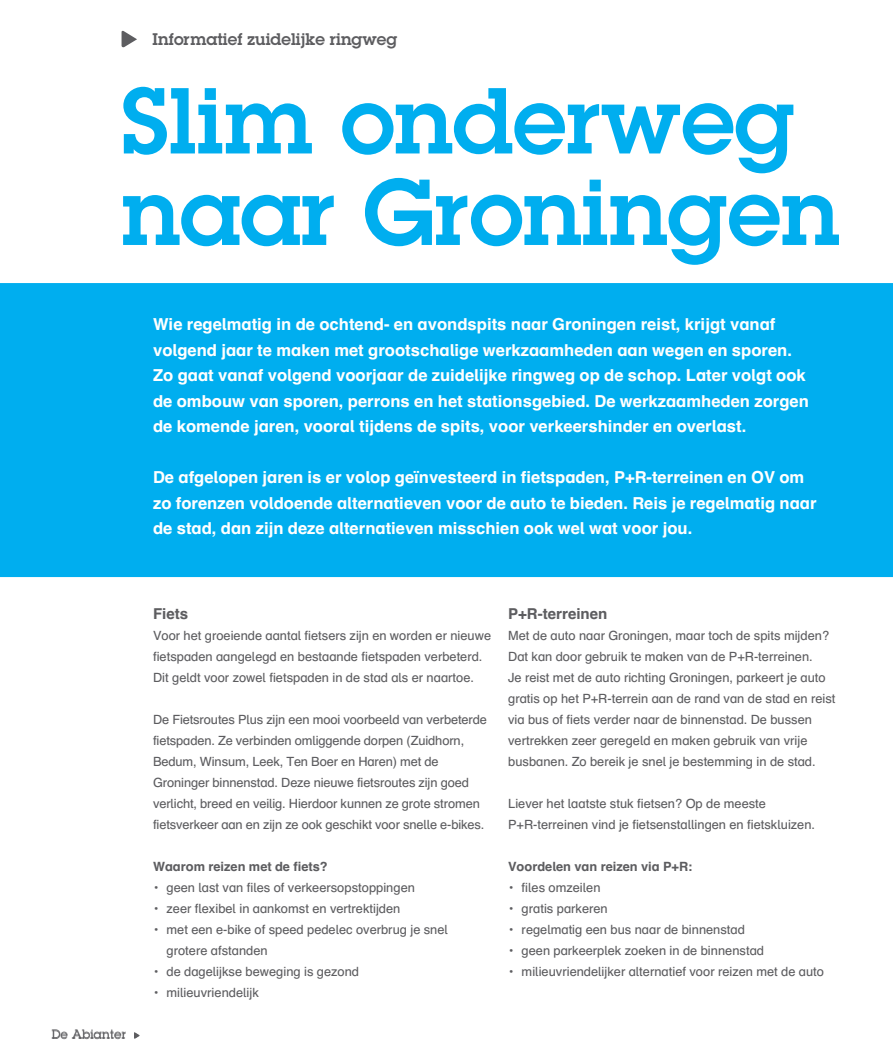
<style>
.page{position:relative;width:893px;height:1063px;background:#fff}
.page>*{position:absolute;margin:0;border:0;box-sizing:border-box;transform-origin:0 0}
.t1{font:600 91.5px/91.5px "Lubalin Graph Std";color:#00aeef}
.t2{font:700 16.5px/25.5px "Schulbuch Nord";color:#fff}
.t3{font:600 16.5px "Lubalin Graph Std";color:#5d5d60}
.t4{font:700 15px "Schulbuch Nord";color:#5d5d60}
.t5{font:12.75px/21px "Schulbuch Nord";color:#5d5d60}
.t6{font:700 12.75px "Schulbuch Nord";color:#5d5d60}
.t7{font:12px "Lubalin Graph";letter-spacing:.025em;color:#5d5d60}
</style>
<div class="page">
<div style="left:0;top:283px;width:893px;height:294px;background:#00aeef"></div>
<svg style="left:122px;top:31px;width:15px;height:16px"></svg>
<p class="t3" style="left:153px;top:28px;width:246px">Informatief zuidelijke ringweg</p>
<h1 class="t1" style="left:122px;top:74px;width:719px">Slim onderweg naar Groningen</h1>
<p class="t2" style="left:153px;top:311px;width:657px">Wie regelmatig in de ochtend- en avondspits naar Groningen reist, krijgt vanaf volgend jaar te maken met grootschalige werkzaamheden aan wegen en sporen.<br>Zo gaat vanaf volgend voorjaar de zuidelijke ringweg op de schop. Later volgt ook de ombouw van sporen, perrons en het stationsgebied. De werkzaamheden zorgen de komende jaren, vooral tijdens de spits, voor verkeershinder en overlast.</p>
<p class="t2" style="left:153px;top:464px;width:665px">De afgelopen jaren is er volop geïnvesteerd in fietspaden, P+R-terreinen en OV om zo forenzen voldoende alternatieven voor de auto te bieden. Reis je regelmatig naar de stad, dan zijn deze alternatieven misschien ook wel wat voor jou.</p>
<p class="t7" style="left:52px;top:1027px;width:76px">De Abianter</p>
<p class="t4" style="left:153px;top:604px;width:37px">Fiets</p>
<p class="t5" style="left:153px;top:625px;width:340px">Voor het groeiende aantal fietsers zijn en worden er nieuwe fietspaden aangelegd en bestaande fietspaden verbeterd.<br>Dit geldt voor zowel fietspaden in de stad als er naartoe.</p>
<p class="t5" style="left:153px;top:709px;width:335px">De Fietsroutes Plus zijn een mooi voorbeeld van verbeterde fietspaden. Ze verbinden omliggende dorpen (Zuidhorn, Bedum, Winsum, Leek, Ten Boer en Haren) met de Groninger binnenstad. Deze nieuwe fietsroutes zijn goed verlicht, breed en veilig. Hierdoor kunnen ze grote stromen fietsverkeer aan en zijn ze ook geschikt voor snelle e-bikes.</p>
<p class="t6" style="left:153px;top:858px;width:176px">Waarom reizen met de fiets?</p>
<p class="t5" style="left:153px;top:877px;width:263px">• geen last van files of verkeersopstoppingen</p>
<p class="t5" style="left:153px;top:898px;width:249px">• zeer flexibel in aankomst en vertrektijden</p>
<p class="t5" style="left:167px;top:919px;width:283px;text-indent:-14px">• met een e-bike of speed pedelec overbrug je snel grotere afstanden</p>
<p class="t5" style="left:153px;top:961px;width:208px">• de dagelijkse beweging is gezond</p>
<p class="t5" style="left:153px;top:982px;width:107px">• milieuvriendelijk</p>
<p class="t4" style="left:508px;top:604px;width:101px">P+R-terreinen</p>
<p class="t5" style="left:508px;top:625px;width:329px">Met de auto naar Groningen, maar toch de spits mijden?<br>Dat kan door gebruik te maken van de P+R-terreinen.<br>Je reist met de auto richting Groningen, parkeert je auto gratis op het P+R-terrein aan de rand van de stad en reist via bus of fiets verder naar de binnenstad. De bussen vertrekken zeer geregeld en maken gebruik van vrije busbanen. Zo bereik je snel je bestemming in de stad.</p>
<p class="t5" style="left:508px;top:793px;width:308px">Liever het laatste stuk fietsen? Op de meeste<br>P+R-terreinen vind je fietsenstallingen en fietskluizen.</p>
<p class="t6" style="left:508px;top:858px;width:186px">Voordelen van reizen via P+R:</p>
<p class="t5" style="left:508px;top:877px;width:94px">• files omzeilen</p>
<p class="t5" style="left:508px;top:898px;width:101px">• gratis parkeren</p>
<p class="t5" style="left:508px;top:919px;width:238px">• regelmatig een bus naar de binnenstad</p>
<p class="t5" style="left:508px;top:940px;width:257px">• geen parkeerplek zoeken in de binnenstad</p>
<p class="t5" style="left:508px;top:961px;width:317px">• milieuvriendelijker alternatief voor reizen met de auto</p>
</div>
